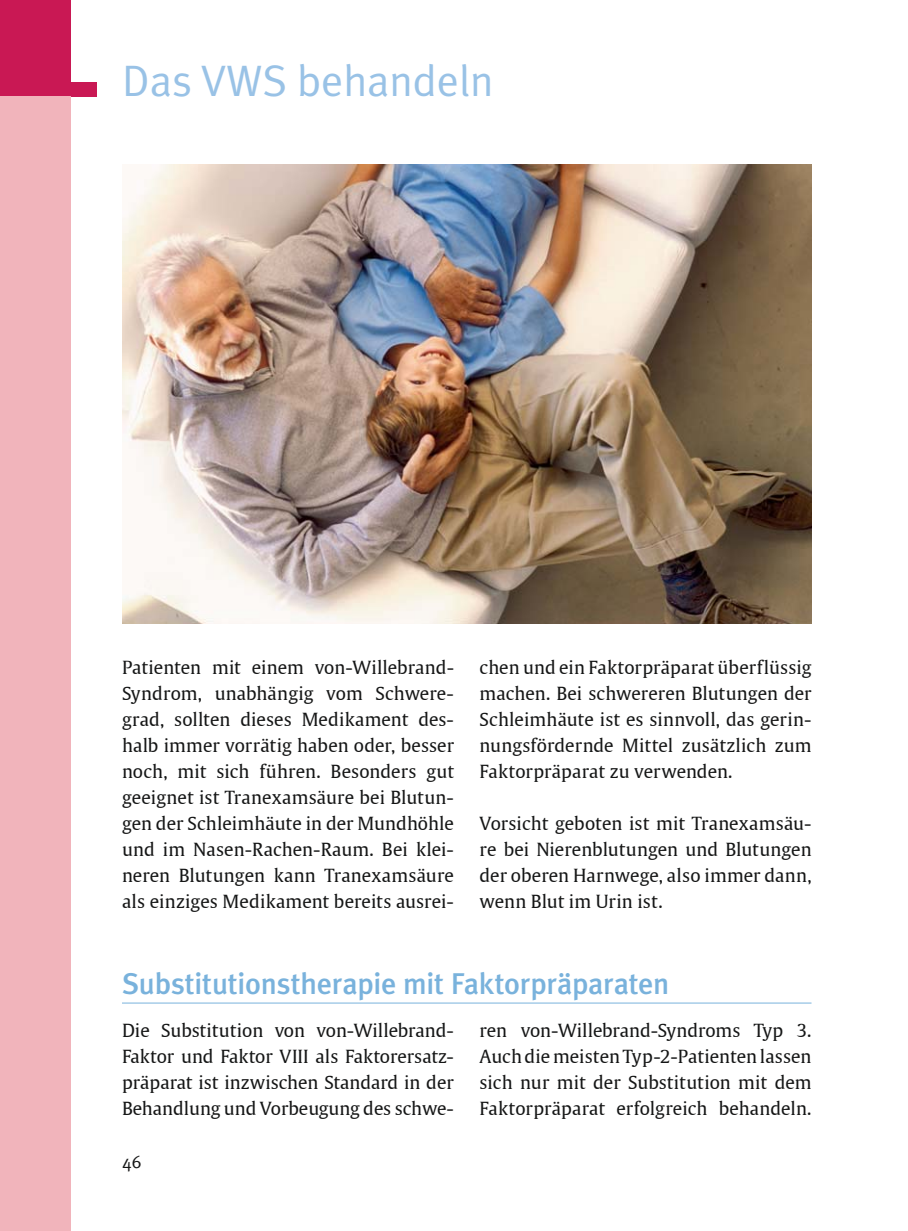
<style>
.page{position:relative;width:908px;height:1231px;background:#fff}
.page>*{position:absolute;margin:0;border:0;box-sizing:border-box;transform-origin:0 0}
.t1{font:44px "Meta Plus Normal";color:#99c2e6}
.t2{font:500 30px "Meta Plus";letter-spacing:-.01em;color:#79b2dc}
.t3{font:18px/26px "Thieme Gulliver 2008";color:#151616;text-align:justify}
.t4{font:18px "Meta Plus Normal";color:#151616}
</style>
<div class="page">
<div style="left:0;top:82px;width:96px;height:14px;background:#c91854"></div>
<div style="left:0;top:0;width:71px;height:96px;background:#c91854"></div>
<div style="left:0;top:96px;width:71px;height:1134px;background:#f1b4bb"></div>
<img style="left:122px;top:164px;width:689px;height:460px">
<hr style="left:122px;top:1002px;width:689px;height:1px;background:#79b2dc">
<h1 class="t1" style="left:122px;top:64px;width:373px">Das VWS behandeln</h1>
<p class="t3" style="left:122px;top:655px;width:333px">Patienten mit einem von-Willebrand-Syndrom, unabhängig vom Schwere&shy;grad, sollten dieses Medikament des&shy;halb immer vorrätig haben oder, besser noch, mit sich führen. Besonders gut geeignet ist Tranexamsäure bei Blutun&shy;gen der Schleimhäute in der Mundhöhle und im Nasen-Rachen-Raum. Bei klei&shy;neren Blutungen kann Tranexamsäure als einziges Medikament bereits ausrei-</p>
<p class="t3" style="left:479px;top:655px;width:333px">chen und ein Faktorpräparat überflüssig machen. Bei schwereren Blutungen der Schleimhäute ist es sinnvoll, das gerin&shy;nungsfördernde Mittel zusätzlich zum Faktorpräparat zu verwenden.</p>
<p class="t3" style="left:479px;top:811px;width:333px">Vorsicht geboten ist mit Tranexamsäu&shy;re bei Nierenblutungen und Blutungen der oberen Harnwege, also immer dann, wenn Blut im Urin ist.</p>
<h2 class="t2" style="left:122px;top:972px;width:548px">Substitutionstherapie mit Faktorpräparaten</h2>
<p class="t3" style="left:122px;top:1018px;width:333px">Die Substitution von von-Willebrand-Faktor und Faktor VIII als Faktorersatz&shy;präparat ist inzwischen Standard in der Behandlung und Vorbeugung des schwe-</p>
<p class="t3" style="left:479px;top:1018px;width:333px">ren von-Willebrand-Syndroms Typ 3.<br>Auch die meisten Typ-2-Patienten lassen sich nur mit der Substitution mit dem Faktorpräparat erfolgreich behandeln.</p>
<p class="t4" style="left:122px;top:1154px;width:21px">46</p>
</div>
